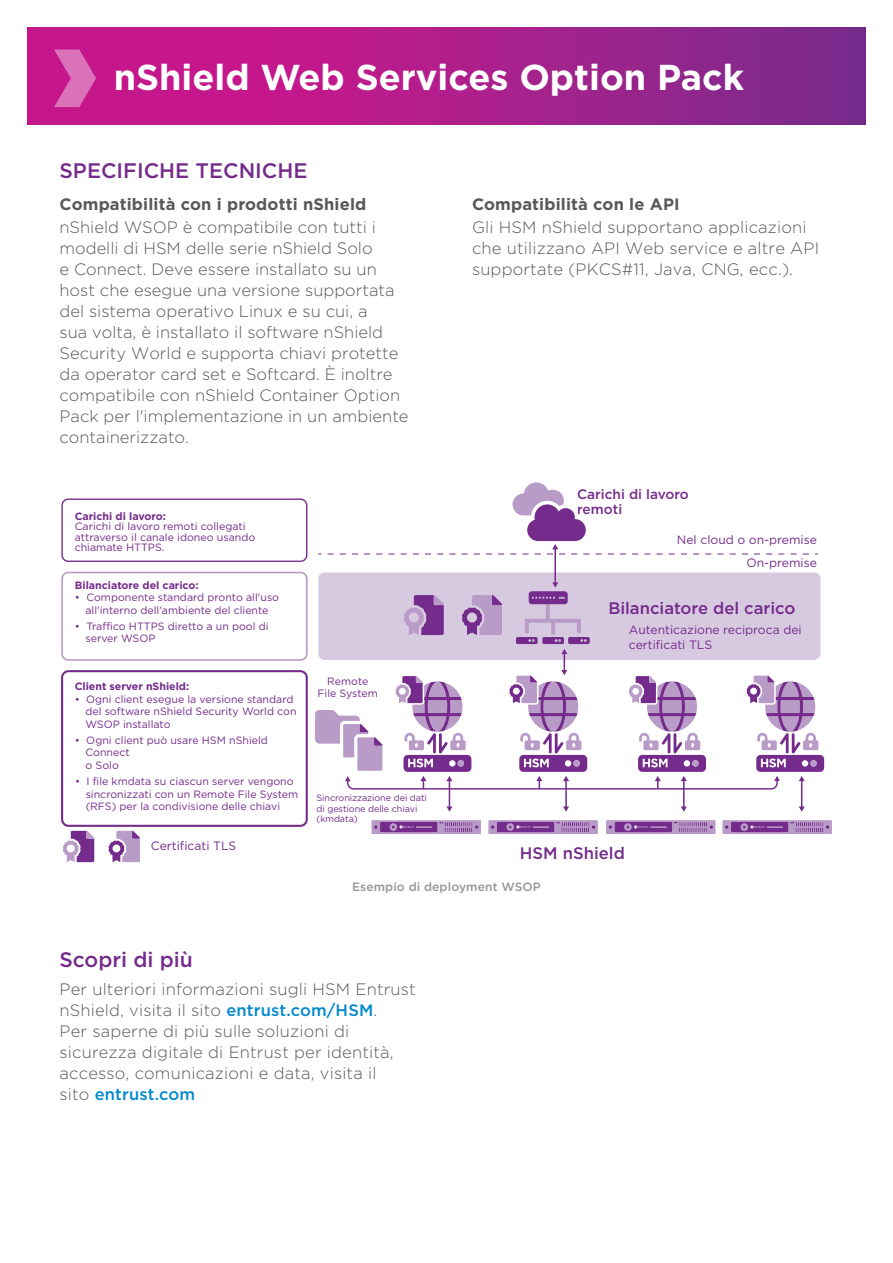
<style>
.page{position:relative;width:893px;height:1263px;background:#fff}
.page>*{position:absolute;margin:0;border:0;box-sizing:border-box;transform-origin:0 0}
._1_Back_Page_Title{font:700 36px "Gotham";color:#fff}
._3_Header{font:500 21px "Gotham";color:#742b8b}
.t1{font:500 16.65px "Gotham";color:#742b8b}
._4_Body_Text{font:300 16.5px/21px "Gotham";color:#57585a}
._3_Subheader{font:700 16.5px "Gotham";letter-spacing:.01em;color:#57585a}
.t2{font:500 13.65px/15.1px "Gotham";color:#742b8b}
.t3{font:12.15px/14.5px "Gotham";color:#742b8b}
._5_Figure_Header{font:500 12px "Gotham";letter-spacing:.01em;color:#939598}
.t4{font:10.65px/12.8px "Gotham";color:#742b8b}
.t5{font:700 10.65px "Gotham";color:#742b8b}
.t6{font:9.15px/10.6px "Gotham";letter-spacing:-.01em;color:#742b8b}
.s1{font-weight:700}
.s2{font-weight:500;color:#0089ce}
</style>
<div class="page">
<svg style="left:27px;top:27px;width:839px;height:98px;background:#a91e8b"></svg>
<svg style="left:54px;top:50px;width:42px;height:57px;background:#d24da7"></svg>
<div style="left:61px;top:498px;width:246px;height:64px;border:1px solid #742b8b;border-radius:6px"></div>
<div style="left:61px;top:572px;width:247px;height:89px;border:2px solid #b99cc6;border-radius:6px"></div>
<div style="left:318px;top:572px;width:502px;height:88px;background:#d7c9e0;border-radius:6px"></div>
<div style="left:61px;top:670px;width:247px;height:157px;border:2px solid #742b8b;border-radius:6px"></div>
<hr style="left:554px;top:548px;width:2px;height:35px;background:#742b8b">
<svg style="left:371px;top:820px;width:110px;height:14px;background:#9e70af"></svg>
<svg style="left:722px;top:820px;width:110px;height:14px;background:#9e70af"></svg>
<svg style="left:606px;top:820px;width:109px;height:14px;background:#9f70af"></svg>
<svg style="left:488px;top:820px;width:110px;height:14px;background:#9f70af"></svg>
<svg style="left:108px;top:831px;width:32px;height:31px"></svg>
<svg style="left:63px;top:831px;width:31px;height:31px"></svg>
<svg style="left:328px;top:482px;width:490px;height:73px"></svg>
<svg style="left:315px;top:582px;width:509px;height:230px"></svg>
<p class="_1_Back_Page_Title" style="left:114px;top:54px;width:632px">nShield Web Services Option Pack</p>
<p class="_3_Header" style="left:60px;top:157px;width:249px">SPECIFICHE TECNICHE</p>
<p class="_3_Subheader" style="left:60px;top:193px;width:308px">Compatibilità con i prodotti nShield</p>
<p class="_4_Body_Text" style="left:60px;top:217px;width:351px">nShield WSOP è compatibile con tutti i modelli di HSM delle serie nShield Solo<br>e Connect. Deve essere installato su un host che esegue una versione supportata del sistema operativo Linux e su cui, a<br>sua volta, è installato il software nShield Security World e supporta chiavi protette da operator card set e Softcard. È inoltre compatibile con nShield Container Option Pack per l'implementazione in un ambiente containerizzato.</p>
<p class="t4" style="left:75px;top:510px;width:182px;line-height:10.6px"><span class="s1">Carichi di lavoro:<br></span>Carichi di lavoro remoti collegati attraverso il canale idoneo usando chiamate HTTPS.</p>
<p class="t5" style="left:75px;top:578px;width:125px">Bilanciatore del carico:</p>
<p class="t4" style="left:75px;top:591px;width:206px;text-align:center">• Componente standard pronto all'uso all'interno dell'ambiente del cliente</p>
<p class="t4" style="left:86px;top:619px;width:185px;text-indent:-11px">• Traffico HTTPS diretto a un pool di server WSOP</p>
<p class="t5" style="left:75px;top:679px;width:116px">Client server nShield:</p>
<p class="t4" style="left:85px;top:692px;width:213px;text-indent:-11px">• Ogni client esegue la versione standard del software nShield Security World con<br>WSOP installato</p>
<p class="t4" style="left:86px;top:733px;width:184px;text-indent:-11px">• Ogni client può usare HSM nShield<br>Connect<br>o Solo</p>
<p class="t4" style="left:86px;top:775px;width:214px;text-indent:-11px">• I file kmdata su ciascun server vengono sincronizzati con un Remote File System (RFS) per la condivisione delle chiavi</p>
<p class="t3" style="left:151px;top:838px;width:87px">Certificati TLS</p>
<p class="t4" style="left:318px;top:675px;width:62px;line-height:12.1px;text-align:center">Remote<br>File System</p>
<p class="t6" style="left:317px;top:792px;width:112px">Sincronizzazione dei dati di gestione delle chiavi (kmdata)</p>
<p class="_3_Subheader" style="left:472px;top:193px;width:209px">Compatibilità con le API</p>
<p class="_4_Body_Text" style="left:472px;top:217px;width:349px">Gli HSM nShield supportano applicazioni che utilizzano API Web service e altre API supportate (PKCS#11, Java, CNG, ecc.).</p>
<p class="t2" style="left:577px;top:487px;width:113px">Carichi di lavoro remoti</p>
<p class="t3" style="left:677px;top:532px;width:142px">Nel cloud o on-premise</p>
<p class="t3" style="left:746px;top:555px;width:72px">On-premise</p>
<p class="t1" style="left:608px;top:597px;width:189px">Bilanciatore del carico</p>
<p class="t3" style="left:629px;top:622px;width:174px">Autenticazione reciproca dei certificati TLS</p>
<p class="t1" style="left:520px;top:842px;width:106px">HSM nShield</p>
<p class="_5_Figure_Header" style="left:352px;top:879px;width:190px">Esempio di deployment WSOP</p>
<p class="_3_Header" style="left:60px;top:946px;width:135px">Scopri di più</p>
<p class="_4_Body_Text" style="left:60px;top:978px;width:358px">Per ulteriori informazioni sugli HSM Entrust nShield, visita il sito <span class="s2">entrust.com/HSM</span>.<br>Per saperne di più sulle soluzioni di sicurezza digitale di Entrust per identità, accesso, comunicazioni e data, visita il<br>sito <span class="s2">entrust.com</span></p>
</div>
